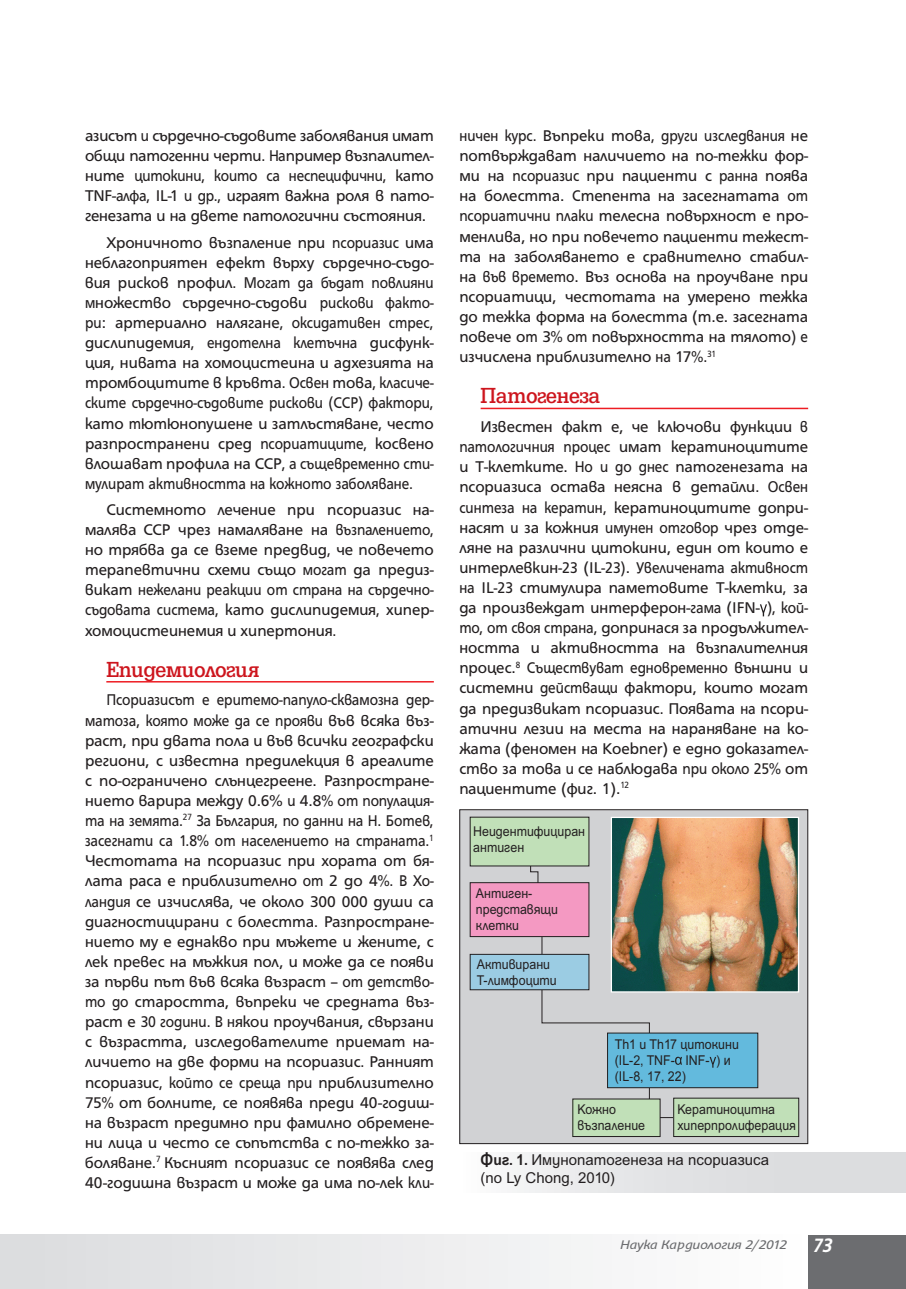
<style>
.page{position:relative;width:906px;height:1289px;background:#fff}
.page>*{position:absolute;margin:0;border:0;box-sizing:border-box;transform-origin:0 0}
.t1{font:500 23.1px "Egyptian Bg";color:#cd151d;scale:.91 1}
.t2{font:italic 700 21px "HS Grotesk Bg";color:#fff;scale:.9 1}
.t3{font:16.8px/20.1px "HS Grotesk Bg";color:#231f20;text-align:justify}
.t4{font:16.8px/20.1px "HS Grotesk Bg";color:#231f20;text-align:justify;scale:.9 1}
.t5{font:15px/18px "SP Ariel";color:#231f20}
.t6{font:13.5px/16px "SP Ariel";color:#231f20;scale:.92 1}
.t7{font:italic 13.5px "HS Grotesk Bg";letter-spacing:-.01em;color:#6c6d70;scale:1.1 1}
.t8{font:13.5px "Arial";color:#231f20;scale:.92 1}
.s1{font-family:"Arial"}
.s2{font-weight:700}
</style>
<div class="page">
<div style="left:0;top:1234px;width:808px;height:54px;background:linear-gradient(to right,#dadcde,#fefefe)"></div>
<div style="left:808px;top:1234px;width:98px;height:54px;background:#6c6d70"></div>
<div style="left:459px;top:1152px;width:447px;height:40px;background:linear-gradient(to right,#f5f6f6,#d5d6d8)"></div>
<hr style="left:106px;top:681px;width:328px;height:1px;background:#ee1d23">
<hr style="left:480px;top:407px;width:328px;height:2px;background:#ee1d23">
<svg style="left:760px;top:604px;width:7px;height:12px"></svg>
<div style="left:460px;top:809px;width:347px;height:334px;background:#d1d2d4"></div>
<div style="left:459px;top:809px;width:349px;height:334px;border:1px solid #231f20"></div>
<svg style="left:530px;top:849px;width:120px;height:249px"></svg>
<div style="left:470px;top:817px;width:119px;height:49px;background:#c1e0b8"></div>
<div style="left:470px;top:882px;width:119px;height:54px;background:#f499c2"></div>
<div style="left:470px;top:882px;width:119px;height:54px;border:1px solid #231f20"></div>
<div style="left:470px;top:954px;width:119px;height:35px;background:#9bcce3"></div>
<div style="left:470px;top:954px;width:119px;height:36px;border:1px solid #231f20"></div>
<div style="left:607px;top:1033px;width:151px;height:54px;background:#63badd"></div>
<div style="left:607px;top:1032px;width:151px;height:56px;border:1px solid #231f20"></div>
<img style="left:613px;top:818px;width:184px;height:172px">
<div style="left:611px;top:816px;width:188px;height:176px;border:1px solid #fff"></div>
<svg style="left:675px;top:1056px;width:7px;height:8px"></svg>
<svg style="left:709px;top:1056px;width:7px;height:11px"></svg>
<hr style="left:657px;top:1117px;width:36px;height:1px;background:#231f20">
<div style="left:573px;top:1098px;width:87px;height:38px;background:#c1e0b8"></div>
<div style="left:673px;top:1098px;width:125px;height:38px;background:#c1e0b8"></div>
<p class="t3" style="left:85px;top:127px;width:350px">азисът и сърдечно-съдовите заболявания имат общи патогенни черти. Например възпалител&shy;ните цитокини, които са неспецифични, като TNF-алфа, IL-1 и др., играят важна роля в пато&shy;генезата и на двете патологични състояния.</p>
<p class="t3" style="left:85px;top:233px;width:350px;text-indent:21px">Хроничното възпаление при псориазис има неблагоприятен ефект върху сърдечно-съдо&shy;вия рисков профил. Могат да бъдат повлияни множество сърдечно-съдови рискови факто&shy;ри: артериално налягане, оксидативен стрес, дислипидемия, ендотелна клетъчна дисфунк&shy;ция, нивата на хомоцистеина и адхезията на тромбоцитите в кръвта. Освен това, класиче&shy;ските сърдечно-съдовите рискови (ССР) фактори, като тютюнопушене и затлъстяване, често разпространени сред псориатиците, косвено влошават профила на ССР, а същевременно сти&shy;мулират активността на кожното заболяване.</p>
<p class="t3" style="left:85px;top:500px;width:350px;text-indent:21px">Системното лечение при псориазис на&shy;малява ССР чрез намаляване на възпалението, но трябва да се вземе предвид, че повечето терапевтични схеми също могат да предиз&shy;викат нежелани реакции от страна на сърдечно&shy;съдовата система, като дислипидемия, хипер&shy;хомоцистеинемия и хипертония.</p>
<h1 class="t1" style="left:106px;top:661px;width:170px">Епидемиология</h1>
<p class="t4" style="left:85px;top:691px;width:389px;text-indent:21px">Псориазисът е еритемо-папуло-сквамозна дер&shy;матоза, която може да се прояви във всяка въз&shy;раст, при двата пола и във всички географски региони, с известна предилекция в ареалите с по-ограничено слънцегреене. Разпростране&shy;нието варира между 0.6% и 4.8% от популация&shy;та на земята.<sup>27</sup> За България, по данни на Н. Ботев, засегнати са 1.8% от населението на страната.<sup>1<br></sup>Честотата на псориазис при хората от бя&shy;лата раса е приблизително от 2 до 4%. В Хо&shy;ландия се изчислява, че около 300 000 души са диагностицирани с болестта. Разпростране&shy;нието му е еднакво при мъжете и жените, с лек превес на мъжкия пол, и може да се появи за първи път във всяка възраст – от детство&shy;то до старостта, въпреки че средната въз&shy;раст е 30 години. В някои проучвания, свързани с възрастта, изследователите приемат на&shy;личието на две форми на псориазис. Ранният псориазис, който се среща при приблизително 75% от болните, се появява преди 40-годиш&shy;на възраст предимно при фамилно обремене&shy;ни лица и често се съпътства с по-тежко за&shy;боляване.<sup>7</sup> Късният псориазис се появява след 40-годишна възраст и може да има по-лек кли-</p>
<p class="t4" style="left:459px;top:127px;width:389px">ничен курс. Въпреки това, други изследвания не потвърждават наличието на по-тежки фор&shy;ми на псориазис при пациенти с ранна поява на болестта. Степента на засегнатата от псориатични плаки телесна повърхност е про&shy;менлива, но при повечето пациенти тежест&shy;та на заболяването е сравнително стабил&shy;на във времето. Въз основа на проучване при псориатици, честотата на умерено тежка до тежка форма на болестта (т.е. засегната повече от 3% от повърхността на тялото) е изчислена приблизително на 17%.<sup>31</sup></p>
<h1 class="t1" style="left:480px;top:388px;width:133px">Патогенеза</h1>
<p class="t3" style="left:459px;top:418px;width:350px;text-indent:21px">Известен факт е, че ключови функции в патологичния процес имат кератиноцитите и Т-клетките. Но и до днес патогенезата на псориазиса остава неясна в детайли. Освен синтеза на кератин, кератиноцитите допри&shy;насят и за кожния имунен отговор чрез отде&shy;ляне на различни цитокини, един от които е интерлевкин-23 (IL-23). Увеличената активност на IL-23 стимулира паметовите Т-клетки, за да произвеждат интерферон-гама (IFN- ), кой&shy;то, от своя страна, допринася за продължител&shy;ността и активността на възпалителния процес.<sup>8</sup> Съществуват едновременно външни и системни действащи фактори, които могат да предизвикат псориазис. Появата на псори&shy;атични лезии на места на нараняване на ко&shy;жата (феномен на Koebner) е едно доказател&shy;ство за това и се наблюдава при около 25% от пациентите (фиг. 1).<sup>12</sup></p>
<p class="t6" style="left:473px;top:824px;width:123px">Неидентифициран антиген</p>
<p class="t6" style="left:476px;top:886px;width:91px">Антиген&shy;представящи клетки</p>
<p class="t6" style="left:477px;top:957px;width:88px">Активирани<br>Т-лимфоцити</p>
<p class="t6" style="left:615px;top:1037px;width:136px">Th1 и Th17 цитокини (IL-2, TNF- INF- <span class="s1">) и</span></p>
<p class="t8" style="left:615px;top:1068px;width:79px">(IL-8, 17, 22)</p>
<p class="t6" style="left:577px;top:1101px;width:75px">Кожно възпаление</p>
<p class="t6" style="left:677px;top:1102px;width:131px">Кератиноцитна хиперпролиферация</p>
<p class="t5" style="left:480px;top:1151px;width:290px"><span class="s2">Фиг. 1.</span> Имунопатогенеза на псориазиса (по Ly Chong, 2010)</p>
<p class="t7" style="left:620px;top:1239px;width:153px">Наука Кардиология 2/2012</p>
<p class="t2" style="left:813px;top:1237px;width:23px">73</p>
</div>
